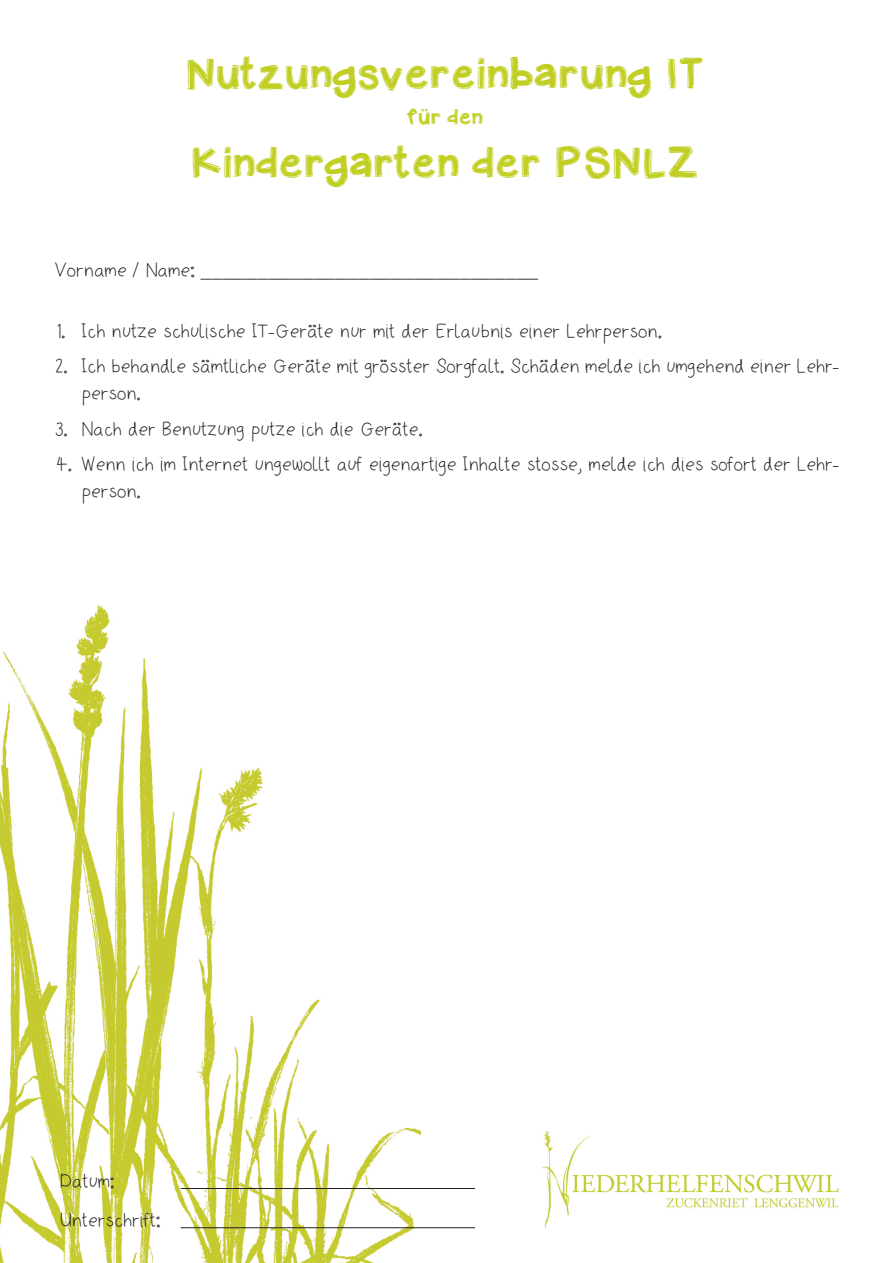
<style>
.page{position:relative;width:893px;height:1263px;background:#fff}
.page>*{position:absolute;margin:0;border:0;box-sizing:border-box;transform-origin:0 0}
.Kopfzeile_Editorial{font:42px "Hello Wordsmith";color:#c1ce23}
.t1{font:21px/27px "Hello Be My Pen Pal";color:#231f20}
.Kopfzeile_Editorial-2{font:21px "Hello Wordsmith";color:#c1ce23}
.s1{font-family:"Hello George I"}
</style>
<div class="page">
<img style="left:0;top:605px;width:421px;height:658px">
<img style="left:542px;top:1131px;width:297px;height:96px">
<hr style="left:181px;top:1188px;width:294px;height:1px;background:#231f20">
<hr style="left:181px;top:1227px;width:294px;height:1px;background:#231f20">
<p class="Kopfzeile_Editorial" style="left:187px;top:48px;width:520px">Nutzungsvereinbarung IT</p>
<p class="Kopfzeile_Editorial-2" style="left:409px;top:104px;width:77px">für den</p>
<p class="Kopfzeile_Editorial" style="left:193px;top:137px;width:509px">Kindergarten der PSNLZ</p>
<p class="t1" style="left:54px;top:257px;width:486px">Vorname / Name: ______________________________</p>
<p class="t1" style="left:54px;top:317px;width:609px">1. Ich nutze schulische IT<span class="s1">-</span>Geräte nur mit der Erlaubnis einer Lehrperson.</p>
<p class="t1" style="left:81px;top:352px;width:759px;text-indent:-27px">2. Ich behandle sämtliche Geräte mit grösster Sorgfalt. Schäden melde ich umgehend einer Lehr&shy;person.</p>
<p class="t1" style="left:54px;top:415px;width:370px">3. Nach der Benutzung putze ich die Geräte.</p>
<p class="t1" style="left:81px;top:450px;width:759px;text-indent:-27px">4. Wenn ich im Internet ungewollt auf eigenartige Inhalte stosse, melde ich dies sofort der Lehr&shy;person.</p>
<p class="t1" style="left:60px;top:1167px;width:56px">Datum:</p>
<p class="t1" style="left:60px;top:1206px;width:102px">Unterschrift:</p>
</div>
